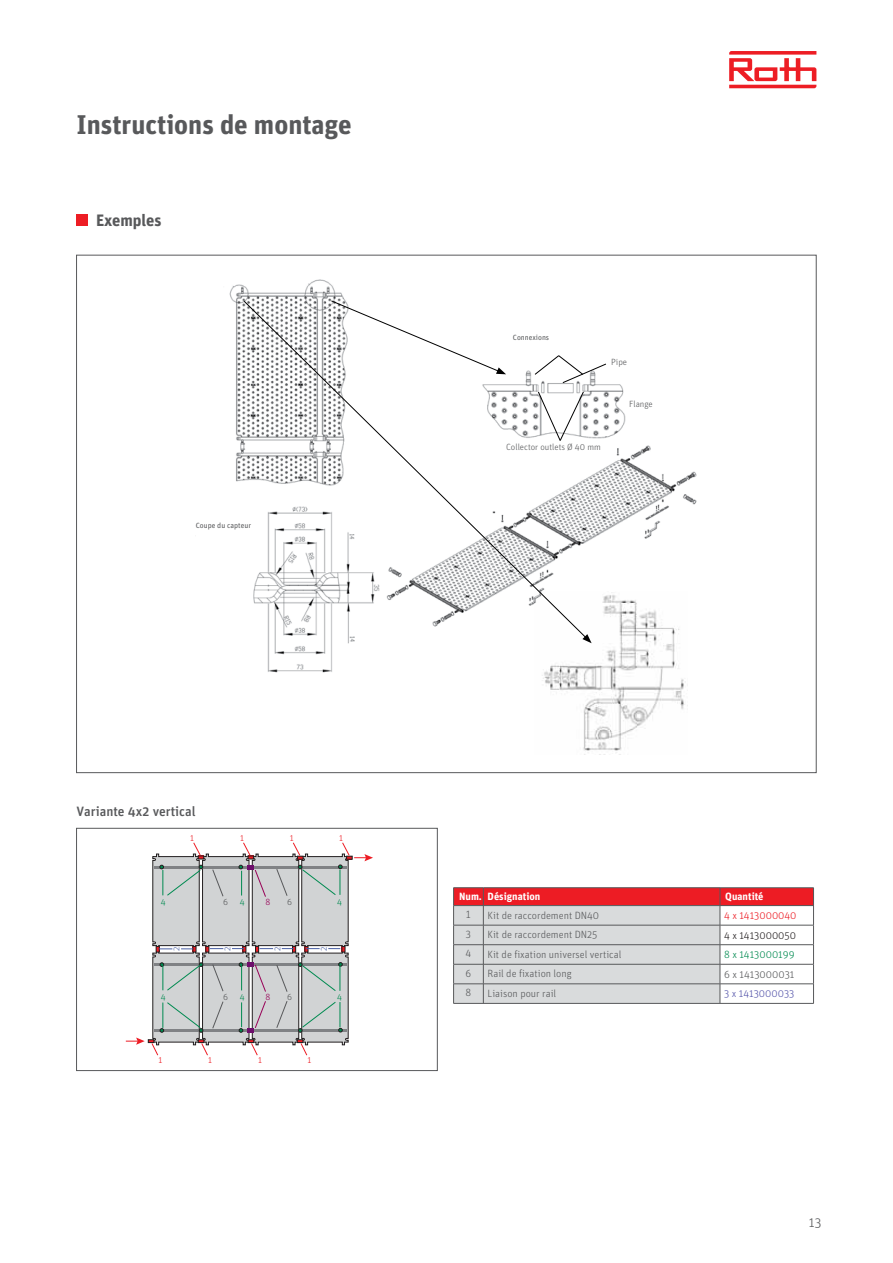
<style>
.page{position:relative;width:893px;height:1263px;background:#fff}
.page>*{position:absolute;margin:0;border:0;box-sizing:border-box;transform-origin:0 0}
.t1{font:700 27px "Unit OT";color:#58595b}
.t2{font:700 16.5px "Unit OT";color:#58595b}
.t3{font:500 13.5px "Unit OT";color:#58595b}
.t4{font:300 13.5px "Unit OT";color:#58595b}
.t5{font:300 10.5px "Unit OT";color:#58595b}
.t6{font:700 10.5px "Unit OT";color:#fff}
.t7{font:300 10.5px "Unit OT";color:#ed1c24}
.t8{font:300 10.5px "Unit OT";color:#231f20}
.t9{font:300 10.5px "Unit OT";color:#008a50}
.t10{font:300 10.5px "Unit OT";color:#55a}
.t11{font:300 9px "Unit OT";color:#58595b}
.t12{font:300 9px "Unit OT";color:#ed1c24}
.t13{font:300 9px "Unit OT";color:#008a50}
.t14{font:300 9px "Unit OT";color:#485ea3}
.t15{font:300 9px "Unit OT";color:#970056}
.t16{font:7.5px "Unit OT";color:#58595b}
</style>
<div class="page">
<div style="left:77px;top:214px;width:11px;height:12px;background:#ed1d24"></div>
<img style="left:229px;top:279px;width:116px;height:203px">
<img style="left:588px;top:384px;width:36px;height:15px">
<img style="left:267px;top:639px;width:88px;height:34px">
<img style="left:588px;top:399px;width:109px;height:142px">
<img style="left:542px;top:592px;width:144px;height:161px">
<svg style="left:588px;top:363px;width:18px;height:21px"></svg>
<svg style="left:243px;top:300px;width:345px;height:339px"></svg>
<svg style="left:582px;top:634px;width:10px;height:9px"></svg>
<div style="left:513px;top:334px;width:112px;height:19px;background:#fff"></div>
<div style="left:196px;top:522px;width:69px;height:22px;background:#fff"></div>
<div style="left:720px;top:888px;width:93px;height:17px;background:#ed1c24"></div>
<hr style="left:453px;top:1003px;width:267px;height:1px;background:#58595b">
<hr style="left:720px;top:964px;width:94px;height:1px;background:#58595b">
<hr style="left:720px;top:983px;width:94px;height:1px;background:#58595b">
<hr style="left:720px;top:1003px;width:94px;height:1px;background:#58595b">
<hr style="left:453px;top:887px;width:30px;height:1px;background:#58595b">
<hr style="left:483px;top:887px;width:237px;height:1px;background:#58595b">
<hr style="left:720px;top:887px;width:94px;height:1px;background:#58595b">
<hr style="left:453px;top:905px;width:361px;height:1px;background:#58595b">
<hr style="left:453px;top:944px;width:361px;height:1px;background:#58595b">
<svg style="left:813px;top:888px;width:1px;height:115px"></svg>
<hr style="left:720px;top:925px;width:94px;height:1px;background:#58595b">
<svg style="left:453px;top:888px;width:268px;height:115px;background:#d4b7ba"></svg>
<div style="left:76px;top:828px;width:362px;height:243px;border:1px solid #58595b"></div>
<svg style="left:126px;top:842px;width:247px;height:214px"></svg>
<div style="left:362px;top:872px;width:74px;height:63px;background:#fff"></div>
<svg style="left:729px;top:51px;width:87px;height:37px"></svg>
<h1 class="t1" style="left:77px;top:107px;width:277px">Instructions de montage</h1>
<h2 class="t2" style="left:96px;top:210px;width:67px">Exemples</h2>
<p class="t11" style="left:196px;top:521px;width:59px">Cross-section of</p>
<p class="t16" style="left:196px;top:521px;width:57px">Coupe du capteur</p>
<p class="t16" style="left:513px;top:332px;width:38px">Connexions</p>
<p class="t11" style="left:611px;top:356px;width:18px">Pipe</p>
<p class="t11" style="left:629px;top:398px;width:25px">Flange</p>
<p class="t11" style="left:506px;top:442px;width:96px">Collector outlets Ø 40 mm</p>
<p class="t3" style="left:77px;top:802px;width:121px">Variante 4x2 vertical</p>
<p class="t12" style="left:190px;top:835px;width:5px">1</p>
<p class="t12" style="left:240px;top:835px;width:5px">1</p>
<p class="t12" style="left:290px;top:835px;width:5px">1</p>
<p class="t12" style="left:339px;top:835px;width:5px">1</p>
<p class="t13" style="left:161px;top:899px;width:6px">4</p>
<p class="t11" style="left:223px;top:899px;width:7px">6</p>
<p class="t13" style="left:240px;top:899px;width:6px">4</p>
<p class="t15" style="left:266px;top:899px;width:6px">8</p>
<p class="t11" style="left:287px;top:899px;width:7px">6</p>
<p class="t13" style="left:337px;top:899px;width:6px">4</p>
<p class="t14" style="left:173px;top:951px;width:6px;rotate:-90deg">2</p>
<p class="t14" style="left:224px;top:951px;width:6px;rotate:-90deg">2</p>
<p class="t14" style="left:274px;top:951px;width:6px;rotate:-90deg">2</p>
<p class="t14" style="left:320px;top:951px;width:6px;rotate:-90deg">2</p>
<p class="t13" style="left:161px;top:994px;width:6px">4</p>
<p class="t11" style="left:223px;top:994px;width:7px">6</p>
<p class="t13" style="left:240px;top:994px;width:6px">4</p>
<p class="t15" style="left:266px;top:994px;width:6px">8</p>
<p class="t11" style="left:287px;top:994px;width:7px">6</p>
<p class="t13" style="left:337px;top:994px;width:6px">4</p>
<p class="t6" style="left:459px;top:890px;width:83px">Num. Désignation</p>
<p class="t6" style="left:725px;top:890px;width:40px">Quantité</p>
<p class="t5" style="left:466px;top:911px;width:7px">1</p>
<p class="t5" style="left:488px;top:909px;width:113px">Kit de raccordement DN40</p>
<p class="t7" style="left:724px;top:909px;width:74px">4 x 1413000040</p>
<p class="t5" style="left:466px;top:930px;width:7px">3</p>
<p class="t5" style="left:488px;top:928px;width:111px">Kit de raccordement DN25</p>
<p class="t8" style="left:724px;top:929px;width:73px">4 x 1413000050</p>
<p class="t5" style="left:466px;top:950px;width:7px">4</p>
<p class="t5" style="left:488px;top:948px;width:135px">Kit de fixation universel vertical</p>
<p class="t9" style="left:724px;top:948px;width:72px">8 x 1413000199</p>
<p class="t5" style="left:466px;top:969px;width:7px">6</p>
<p class="t5" style="left:488px;top:967px;width:86px">Rail de fixation long</p>
<p class="t5" style="left:724px;top:968px;width:72px">6 x 1413000031</p>
<p class="t5" style="left:465px;top:989px;width:7px">8</p>
<p class="t5" style="left:488px;top:987px;width:70px">Liaison pour rail</p>
<p class="t10" style="left:724px;top:987px;width:72px">3 x 1413000033</p>
<p class="t12" style="left:159px;top:1057px;width:5px">1</p>
<p class="t12" style="left:208px;top:1057px;width:5px">1</p>
<p class="t12" style="left:258px;top:1057px;width:5px">1</p>
<p class="t12" style="left:308px;top:1057px;width:5px">1</p>
<p class="t4" style="left:809px;top:1214px;width:14px">13</p>
</div>
